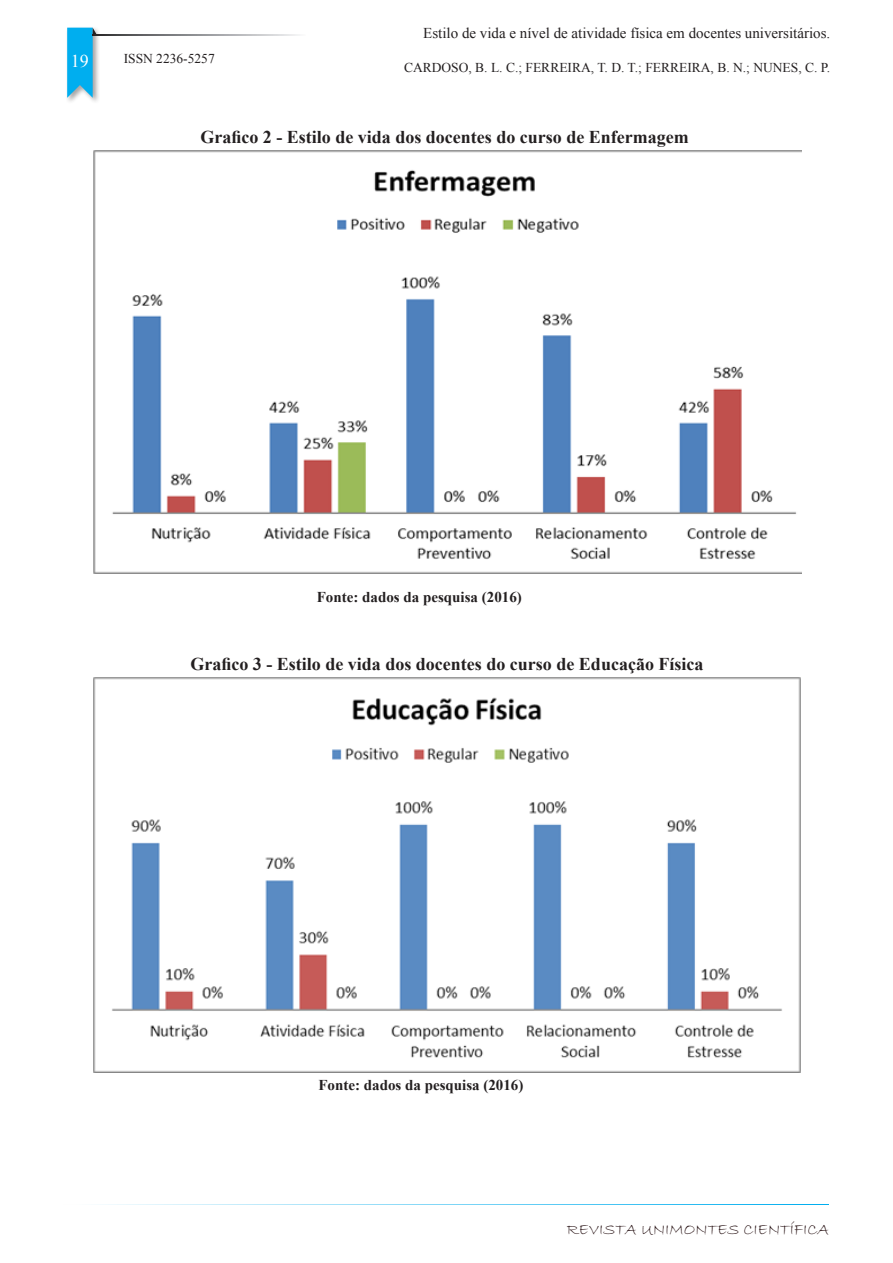
<style>
.page{position:relative;width:893px;height:1263px;background:#fff}
.page>*{position:absolute;margin:0;border:0;box-sizing:border-box;transform-origin:0 0}
.t1{font:700 18px "Times New Roman";color:#231f20}
.t2{font:18px "Times New Roman";color:#fff}
.t3{font:16.5px "Bradley Hand ITC";color:#210b0d}
.t4{font:15px "Times New Roman";color:#231f20}
.t5{font:700 15px "Times New Roman";color:#231f20}
.t6{font:13.5px "Times New Roman";color:#231f20}
</style>
<div class="page">
<div style="left:65px;top:26px;width:35px;height:79px;background:#231f20;opacity:.4"></div>
<svg style="left:67px;top:28px;width:30px;height:70px;background:#2db3e5"></svg>
<svg style="left:93px;top:34px;width:206px;height:1px"></svg>
<hr style="left:64px;top:1204px;width:765px;height:1px;background:#00aeef">
<img style="left:93px;top:150px;width:708px;height:424px">
<img style="left:93px;top:677px;width:708px;height:396px">
<p class="t2" style="left:71px;top:48px;width:19px">19</p>
<p class="t6" style="left:124px;top:49px;width:93px">ISSN 2236-5257</p>
<p class="t4" style="left:423px;top:23px;width:409px">Estilo de vida e nível de atividade física em docentes universitários.</p>
<p class="t6" style="left:404px;top:59px;width:428px">CARDOSO, B. L. C.; FERREIRA, T. D. T.; FERREIRA, B. N.; NUNES, C. P.</p>
<p class="t1" style="left:200px;top:124px;width:490px">Grafico 2 - Estilo de vida dos docentes do curso de Enfermagem</p>
<p class="t5" style="left:317px;top:587px;width:207px">Fonte: dados da pesquisa (2016)</p>
<p class="t1" style="left:190px;top:651px;width:515px">Grafico 3 - Estilo de vida dos docentes do curso de Educação Física</p>
<p class="t5" style="left:318px;top:1075px;width:207px">Fonte: dados da pesquisa (2016)</p>
<p class="t3" style="left:567px;top:1218px;width:264px">REVISTA UNIMONTES CIENTÍFICA</p>
</div>
